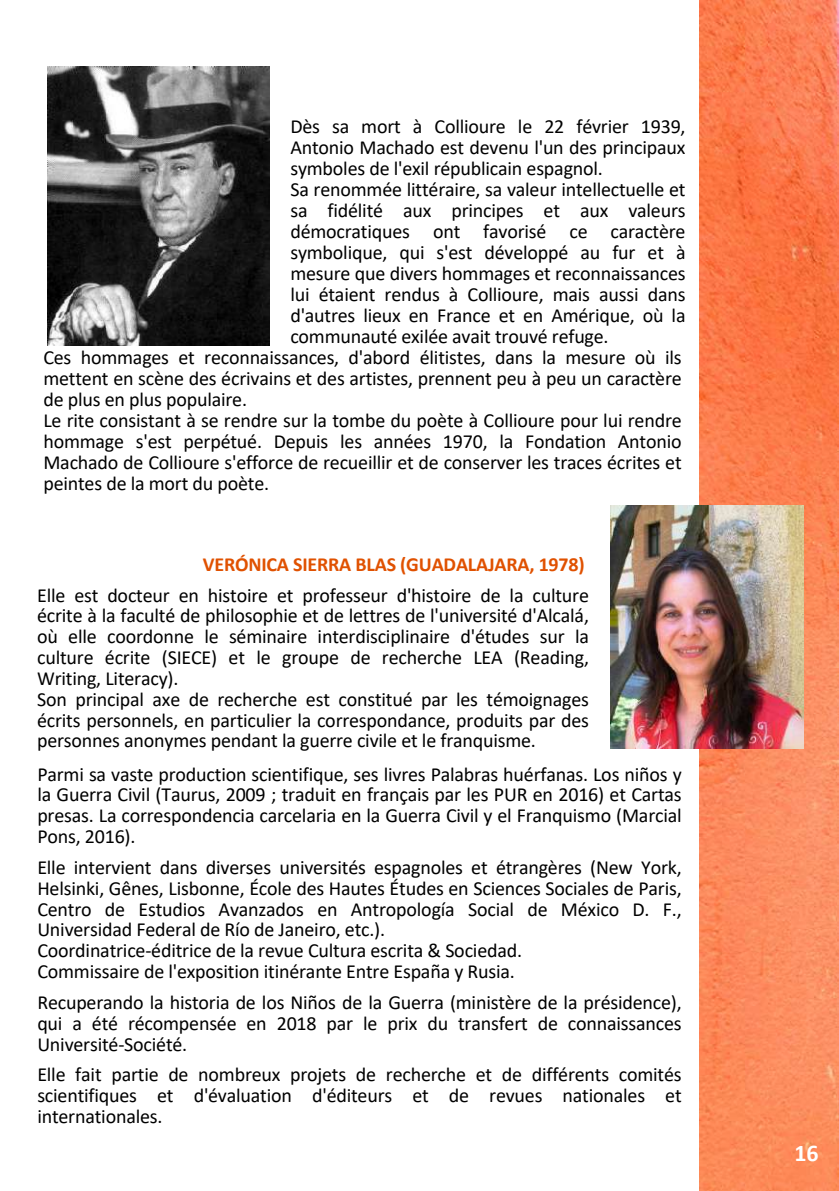
<style>
.page{position:relative;width:839px;height:1191px;background:#fff}
.page>*{position:absolute;margin:0;border:0;box-sizing:border-box;transform-origin:0 0}
.t1{font:700 24px "Calibri";color:#fff}
.t2{font:20px/20.8px "Calibri";letter-spacing:-.01em;color:#000;text-align:justify}
.t3{font:700 20px "Calibri";letter-spacing:-.01em;color:#e05100}
</style>
<div class="page">
<img style="left:699px;top:0;width:139px;height:1191px">
<img style="left:610px;top:505px;width:193px;height:243px">
<img style="left:47px;top:67px;width:222px;height:279px">
<p class="t2" style="left:290px;top:117px;width:396px">Dès sa mort à Collioure le 22 février 1939,</p>
<p class="t2" style="left:290px;top:138px;width:397px">Antonio Machado est devenu l'un des principaux</p>
<p class="t2" style="left:290px;top:159px;width:314px">symboles de l'exil républicain espagnol.</p>
<p class="t2" style="left:290px;top:180px;width:396px">Sa renommée littéraire, sa valeur intellectuelle et</p>
<p class="t2" style="left:290px;top:201px;width:396px">sa fidélité aux principes et aux valeurs</p>
<p class="t2" style="left:290px;top:222px;width:396px">démocratiques ont favorisé ce caractère</p>
<p class="t2" style="left:290px;top:243px;width:397px">symbolique, qui s'est développé au fur et à</p>
<p class="t2" style="left:290px;top:264px;width:396px">mesure que divers hommages et reconnaissances</p>
<p class="t2" style="left:290px;top:285px;width:397px">lui étaient rendus à Collioure, mais aussi dans</p>
<p class="t2" style="left:290px;top:306px;width:397px">d'autres lieux en France et en Amérique, où la</p>
<p class="t2" style="left:290px;top:327px;width:320px">communauté exilée avait trouvé refuge.</p>
<p class="t2" style="left:43px;top:349px;width:639px">Ces hommages et reconnaissances, d'abord élitistes, dans la mesure où ils</p>
<p class="t2" style="left:43px;top:370px;width:639px">mettent en scène des écrivains et des artistes, prennent peu à peu un caractère</p>
<p class="t2" style="left:43px;top:391px;width:205px">de plus en plus populaire.</p>
<p class="t2" style="left:43px;top:412px;width:639px">Le rite consistant à se rendre sur la tombe du poète à Collioure pour lui rendre</p>
<p class="t2" style="left:43px;top:433px;width:639px">hommage s'est perpétué. Depuis les années 1970, la Fondation Antonio</p>
<p class="t2" style="left:43px;top:454px;width:639px">Machado de Collioure s'efforce de recueillir et de conserver les traces écrites et</p>
<p class="t2" style="left:43px;top:475px;width:227px">peintes de la mort du poète.</p>
<p class="t3" style="left:203px;top:556px;width:383px">VERÓNICA SIERRA BLAS (GUADALAJARA, 1978)</p>
<p class="t2" style="left:37px;top:586px;width:553px;text-align:left">Elle est docteur en histoire et professeur d'histoire de la culture écrite à la faculté de philosophie et de lettres de l'université d'Alcalá, où elle coordonne le séminaire interdisciplinaire d'études sur la culture écrite (SIECE) et le groupe de recherche LEA (Reading, Writing, Literacy).<br>Son principal axe de recherche est constitué par les témoignages écrits personnels, en particulier la correspondance, produits par des personnes anonymes pendant la guerre civile et le franquisme.</p>
<p class="t2" style="left:37px;top:765px;width:646px">Parmi sa vaste production scientifique, ses livres Palabras huérfanas. Los niños y la Guerra Civil (Taurus, 2009 ; traduit en français par les PUR en 2016) et Cartas presas. La correspondencia carcelaria en la Guerra Civil y el Franquismo (Marcial Pons, 2016).</p>
<p class="t2" style="left:37px;top:859px;width:646px;text-align:left">Elle intervient dans diverses universités espagnoles et étrangères (New York, Helsinki, Gênes, Lisbonne, École des Hautes Études en Sciences Sociales de Paris, Centro de Estudios Avanzados en Antropología Social de México D. F., Universidad Federal de Río de Janeiro, etc.).<br>Coordinatrice-éditrice de la revue Cultura escrita &amp; Sociedad.<br>Commissaire de l'exposition itinérante Entre España y Rusia.</p>
<p class="t2" style="left:37px;top:994px;width:646px">Recuperando la historia de los Niños de la Guerra (ministère de la présidence), qui a été récompensée en 2018 par le prix du transfert de connaissances Université-Société.</p>
<p class="t2" style="left:37px;top:1066px;width:646px">Elle fait partie de nombreux projets de recherche et de différents comités scientifiques et d'évaluation d'éditeurs et de revues nationales et internationales.</p>
<p class="t1" style="left:794px;top:1143px;width:26px">16</p>
</div>
